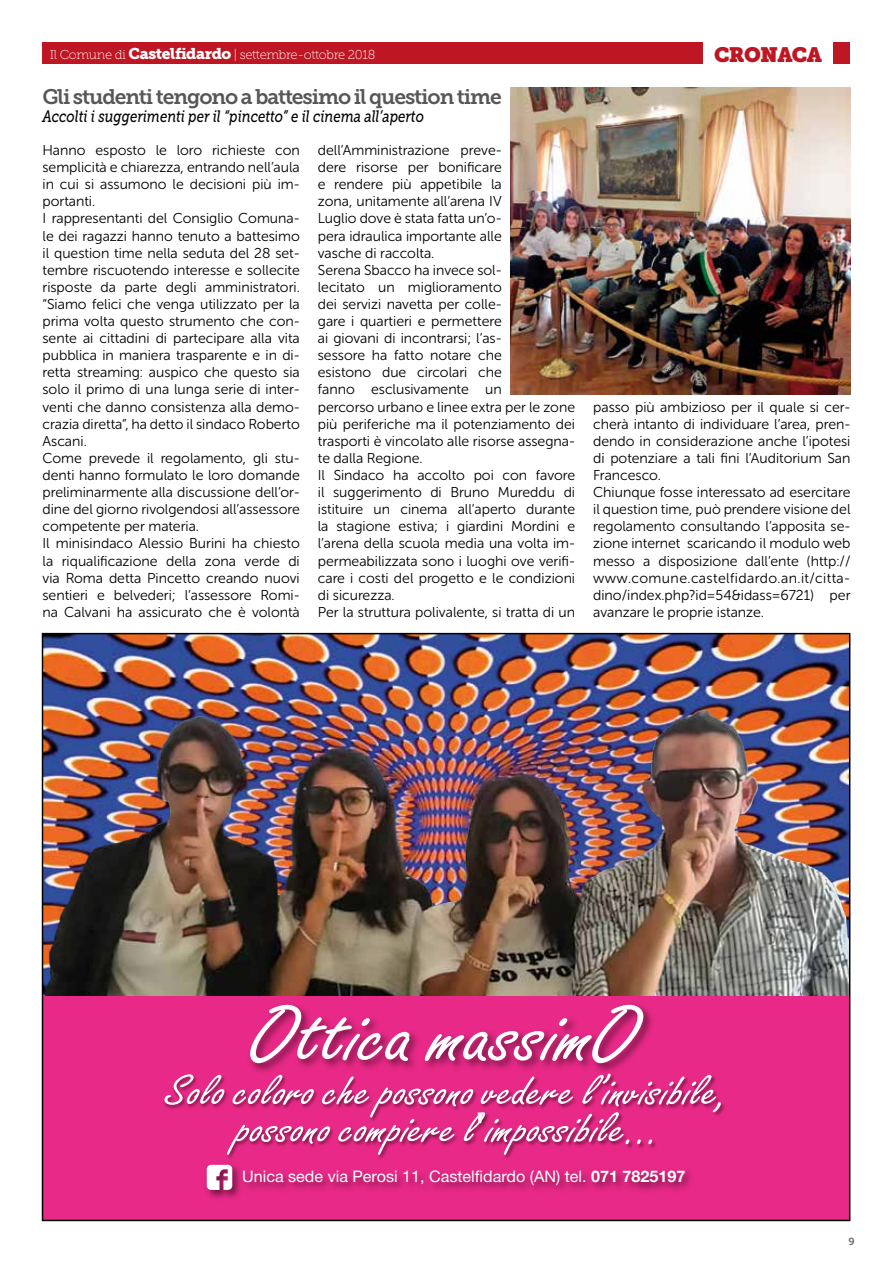
<style>
.page{position:relative;width:893px;height:1263px;background:#fff}
.page>*{position:absolute;margin:0;border:0;box-sizing:border-box;transform-origin:0 0}
.t1{font:81.9px "Freestyle Script";color:#fff;scale:1.18 1}
.t2{font:44.4px/37.3px "Freestyle Script";color:#fff;text-align:center;scale:1.18 1}
.t3{font:21px "Museo Slab 700";letter-spacing:-.05em;color:#575756}
.t4{font:20.7px "Museo Slab";letter-spacing:-.03em;color:#be1622}
.t5{font:italic 16.5px "Museo Slab 500";color:#000;scale:.8 1}
.t6{font:15.9px "Helvetica Neue";color:#fff}
.t7{font:14.25px/17.1px "Museo Sans Rounded 300";color:#000}
.t8{font:12.9px "Museo Slab 100";letter-spacing:-.025em;color:#fff}
.t9{font:10.35px "Museo Slab 700";color:#706f6f}
.s1{font-family:"Museo Slab 900";font-size:15.45px}
.s2{font-family:"Myriad Pro"}
.s3{font-weight:700}
</style>
<div class="page">
<div style="left:43px;top:43px;width:807px;height:21px;background:#be1622"></div>
<div style="left:703px;top:37px;width:130px;height:35px;background:#fff"></div>
<img style="left:45px;top:636px;width:802px;height:69px">
<img style="left:45px;top:705px;width:802px;height:291px">
<div style="left:43px;top:996px;width:807px;height:224px;background:#e82987"></div>
<img style="left:206px;top:1164px;width:485px;height:35px">
<svg style="left:207px;top:1165px;width:25px;height:25px"></svg>
<img style="left:243px;top:987px;width:414px;height:78px">
<img style="left:163px;top:1065px;width:562px;height:94px">
<img style="left:510px;top:88px;width:340px;height:307px">
<p class="t8" style="left:50px;top:48px;width:327px">Il Comune di <span class="s1">Castelfidardo</span> | settembre-ottobre 2018</p>
<h3 class="t4" style="left:714px;top:43px;width:110px">CRONACA</h3>
<h3 class="t3" style="left:43px;top:85px;width:461px">Gli studenti tengono a battesimo il question time</h3>
<p class="t5" style="left:43px;top:108px;width:478px">Accolti i suggerimenti per il “pincetto” e il cinema all’aperto</p>
<p class="t7" style="left:43px;top:142px;width:259px">Hanno esposto le loro richieste con semplicità e chiarezza, entrando nell’aula in cui si assumono le decisioni più im&shy;portanti.<br>I rappresentanti del Consiglio Comuna&shy;le dei ragazzi hanno tenuto a battesimo il question time nella seduta del 28 set&shy;tembre riscuotendo interesse e sollecite risposte da parte degli amministratori. “Siamo felici che venga utilizzato per la prima volta questo strumento che con&shy;sente ai cittadini di partecipare alla vita pubblica in maniera trasparente e in di&shy;retta streaming: auspico che questo sia solo il primo di una lunga serie di inter&shy;venti che danno consistenza alla demo&shy;crazia diretta”, ha detto il sindaco Roberto Ascani.<br>Come prevede il regolamento, gli stu&shy;denti hanno formulato le loro domande preliminarmente alla discussione dell’or&shy;dine del giorno rivolgendosi all’assessore competente per materia.<br>Il minisindaco Alessio Burini ha chiesto la riqualificazione della zona verde di via Roma detta Pincetto creando nuovi sentieri e belvederi; l’assessore Romi&shy;na Calvani ha assicurato che è volontà</p>
<p class="t7" style="left:318px;top:142px;width:259px">dell’Amministrazione preve-<br>dere risorse per bonificare<br>e rendere più appetibile la<br>zona, unitamente all’arena IV<br>Luglio dove è stata fatta un’o-<br>pera idraulica importante alle<br>vasche di raccolta.<br>Serena Sbacco ha invece sol-<br>lecitato un miglioramento<br>dei servizi navetta per colle-<br>gare i quartieri e permettere<br>ai giovani di incontrarsi; l’as-<br>sessore ha fatto notare che<br>esistono due circolari che<br>fanno esclusivamente un<br>percorso urbano e linee extra per le zone più periferiche ma il potenziamento dei trasporti è vincolato alle risorse assegna&shy;te dalla Regione.<br>Il Sindaco ha accolto poi con favore il suggerimento di Bruno Mureddu di istituire un cinema all’aperto durante la stagione estiva; i giardini Mordini e l’arena della scuola media una volta im&shy;permeabilizzata sono i luoghi ove verifi&shy;care i costi del progetto e le condizioni di sicurezza.<br>Per la struttura polivalente, si tratta di un</p>
<p class="t7" style="left:593px;top:398px;width:259px">passo più ambizioso per il quale si cer&shy;cherà intanto di individuare l’area, pren&shy;dendo in considerazione anche l’ipotesi di potenziare a tali fini l’Auditorium San Francesco.<br>Chiunque fosse interessato ad esercitare il question time, può prendere visione del regolamento consultando l’apposita se&shy;zione internet scaricando il modulo web messo a disposizione dall’ente (http:// www.comune.castelfidardo.an.it/citta&shy;dino/index.php?id=54&amp;idass=6721) per avanzare le proprie istanze.</p>
<h1 class="t1" style="left:249px;top:987px;width:330px">Ottica massimO</h1>
<h2 class="t2" style="left:165px;top:1073px;width:478px">Solo coloro che possono vedere l’invisibile, possono compiere l<span class="s2">'</span>impossibile...</h2>
<p class="t6" style="left:242px;top:1167px;width:445px">Unica sede via Perosi 11, Castelfidardo (AN) tel. <span class="s3">071 7825197</span></p>
<p class="t9" style="left:848px;top:1236px;width:8px">9</p>
</div>
